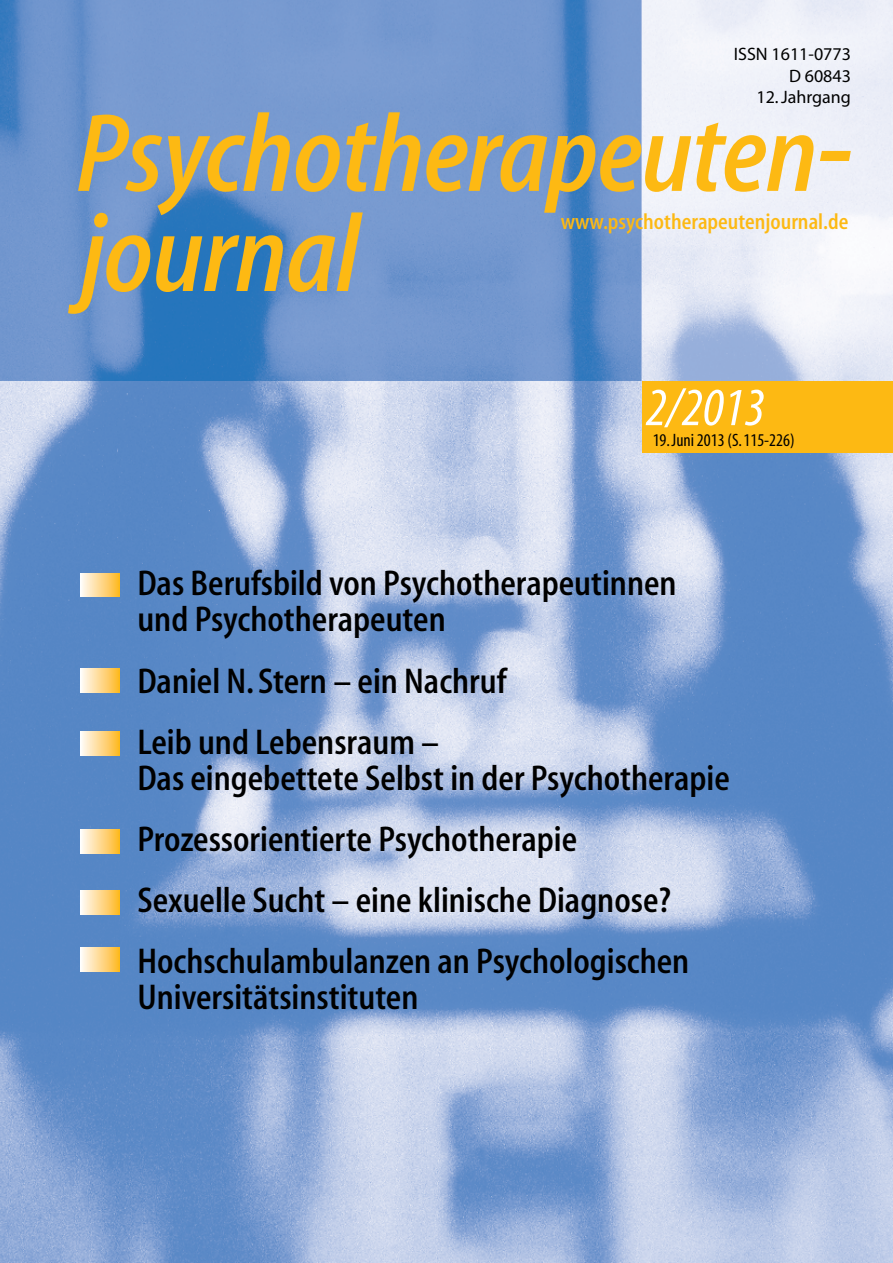
<style>
.page{position:relative;width:893px;height:1263px;background:#fff}
.page>*{position:absolute;margin:0;border:0;box-sizing:border-box;transform-origin:0 0}
.t1{font:112.5px "Myriad MM It 530 400";letter-spacing:-.005em;color:#fdb913}
.t2{font:54px "Myriad MM It 400 300";color:#fff}
.t3{font:36px/61.1px "Myriad MM 530 400";color:#000}
.t4{font:22.5px "Myriad MM 530 400";color:#fdb913}
.t5{font:18px/21.6px "Myriad MM 400 600";color:#000;text-align:right}
.t6{font:18px "Myriad MM 400 300";color:#000}
.s1{font-size:130.5px}
</style>
<div class="page">
<img style="left:0;top:380px;width:893px;height:883px">
<img style="left:0;top:0;width:642px;height:380px">
<div style="left:642px;top:380px;width:251px;height:72px;background:#fdb913"></div>
<svg style="left:643px;top:0;width:250px;height:380px;fill:#eef0f9"></svg>
<img style="left:642px;top:0;width:1px;height:380px">
<div style="left:80px;top:669px;width:39px;height:23px;background:linear-gradient(to right,#fffcfd,#feba2b)"></div>
<div style="left:80px;top:731px;width:39px;height:24px;background:linear-gradient(to right,#fffcfd,#feba2b)"></div>
<div style="left:80px;top:829px;width:39px;height:24px;background:linear-gradient(to right,#fffcfd,#feba2b)"></div>
<div style="left:80px;top:890px;width:39px;height:24px;background:linear-gradient(to right,#fffcfd,#feba2b)"></div>
<div style="left:80px;top:948px;width:39px;height:24px;background:linear-gradient(to right,#fffcfd,#feba2b)"></div>
<div style="left:80px;top:573px;width:39px;height:24px;background:linear-gradient(to right,#fffcfd,#feba2b)"></div>
<p class="t5" style="left:734px;top:44px;width:119px">ISSN 1611-0773<br>D 60843</p>
<p class="t5" style="left:756px;top:87px;width:96px">12. Jahrgang</p>
<h1 class="t1" style="left:76px;top:97px;width:779px">Psychotherapeuten<span class="s1">-</span></h1>
<p class="t4" style="left:561px;top:210px;width:289px">www.psychotherapeutenjournal.de</p>
<h1 class="t1" style="left:81px;top:197px;width:280px">journal</h1>
<h2 class="t2" style="left:646px;top:381px;width:121px">2/2013</h2>
<p class="t6" style="left:653px;top:431px;width:143px">19. Juni 2013 (S. 115-226)</p>
<p class="t3" style="left:137px;top:567px;width:541px;line-height:36px">Das Berufsbild von Psychotherapeutinnen und Psychotherapeuten</p>
<p class="t3" style="left:137px;top:652px;width:371px">Daniel N. Stern – ein Nachruf<br>Leib und Lebensraum –</p>
<p class="t3" style="left:137px;top:749px;width:594px">Das eingebettete Selbst in der Psychotherapie Prozessorientierte Psychotherapie<br>Sexuelle Sucht – eine klinische Diagnose?<br>Hochschulambulanzen an Psychologischen</p>
<p class="t3" style="left:137px;top:968px;width:283px">Universitätsinstituten</p>
</div>
